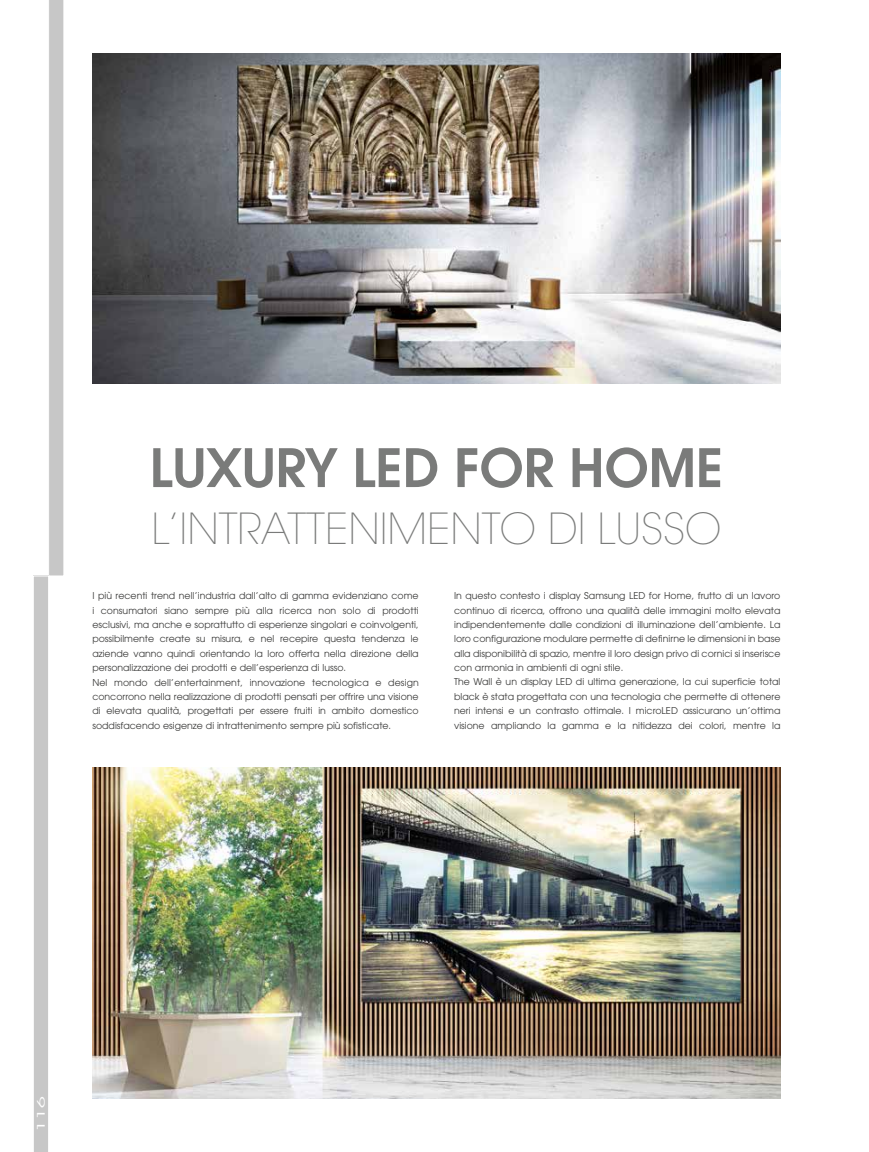
<style>
.page{position:relative;width:869px;height:1152px;background:#fff}
.page>*{position:absolute;margin:0;border:0;box-sizing:border-box;transform-origin:0 0}
.t1{font:600 52.5px "Avant Garde";color:#7a7b7a}
.t2{font:200 42.5px "Avant Garde";color:#7a7b7a}
.t3{font:10.38px "Avant Garde";color:#fff;scale:2.04 1}
.t4{font:9.38px/14.4px "Avant Garde";color:#3a3a39}
</style>
<div class="page">
<svg style="left:33px;top:0;width:31px;height:1152px"></svg>
<img style="left:92px;top:768px;width:688px;height:330px">
<img style="left:92px;top:53px;width:688px;height:331px">
<h1 class="t1" style="left:149px;top:433px;width:575px">LUXURY LED FOR HOME</h1>
<h2 class="t2" style="left:151px;top:503px;width:571px">L’INTRATTENIMENTO DI LUSSO</h2>
<p class="t4" style="left:92px;top:588px;width:328px">I più recenti trend nell’industria dall’alto di gamma evidenziano come i consumatori siano sempre più alla ricerca non solo di prodotti esclusivi, ma anche e soprattutto di esperienze singolari e coinvolgenti, possibilmente create su misura, e nel recepire questa tendenza le aziende vanno quindi orientando la loro offerta nella direzione della personalizzazione dei prodotti e dell’esperienza di lusso.<br>Nel mondo dell’entertainment, innovazione tecnologica e design concorrono nella realizzazione di prodotti pensati per offrire una visione di elevata qualità, progettati per essere fruiti in ambito domestico soddisfacendo esigenze di intrattenimento sempre più sofisticate.</p>
<p class="t4" style="left:454px;top:588px;width:328px">In questo contesto i display Samsung LED for Home, frutto di un lavoro continuo di ricerca, offrono una qualità delle immagini molto elevata indipendentemente dalle condizioni di illuminazione dell’ambiente. La loro configurazione modulare permette di definirne le dimensioni in base alla disponibilità di spazio, mentre il loro design privo di cornici si inserisce con armonia in ambienti di ogni stile.<br>The Wall è un display LED di ultima generazione, la cui superficie total black è stata progettata con una tecnologia che permette di ottenere neri intensi e un contrasto ottimale. I microLED assicurano un’ottima visione ampliando la gamma e la nitidezza dei colori, mentre la</p>
<p class="t3" style="left:35px;top:1131px;width:19px;rotate:-90deg">116</p>
</div>
